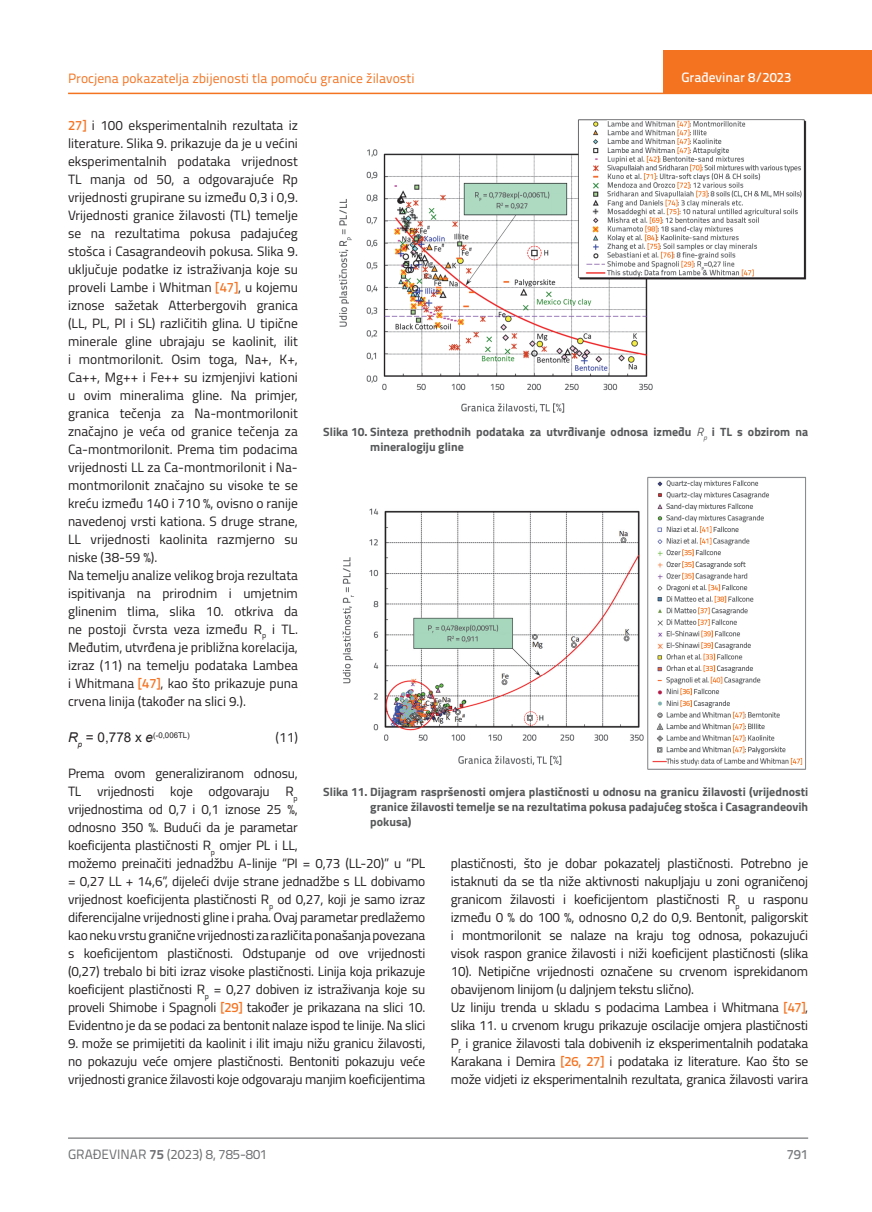
<style>
.page{position:relative;width:872px;height:1212px;background:#fff}
.page>*{position:absolute;margin:0;border:0;box-sizing:border-box;transform-origin:0 0}
.t1{font:13.5px/18px "Titillium";letter-spacing:-.015em;color:#231f20}
.t2{font:13.5px "Titillium Text 22 L";color:#f47321}
.t3{font:13.5px "Titillium Text 22 L";color:#6c6d70}
.t4{font:500 13.5px "Titillium Text 22 L";color:#fff}
.t5{font:500 13.5px "Titillium Text 22 L";color:#787a7d}
.t6{font:700 12px/15px "Titillium";color:#57585a;text-align:justify}
.t7{font:7.8px "Arial";color:#231f20}
.s1{font-family:"Titillium Text 22 L";font-weight:500;color:#f47321}
.s2{font-style:italic;font-size:13.5px}
.s3{font-style:italic}
.s4{font-size:13.5px}
.s5{font-weight:400;font-style:italic}
.s6{font-weight:700}
</style>
<div class="page">
<hr style="left:68px;top:93px;width:804px;height:1px;background:#f47321">
<div style="left:663px;top:50px;width:209px;height:44px;background:#f47321"></div>
<hr style="left:68px;top:1138px;width:740px;height:1px;background:#57585a">
<img style="left:342px;top:476px;width:464px;height:294px">
<img style="left:338px;top:119px;width:469px;height:294px">
<p class="t2" style="left:68px;top:68px;width:348px">Procjena pokazatelja zbijenosti tla pomoću granice žilavosti</p>
<p class="t1" style="left:68px;top:115px;width:231px"><span class="s1">27]</span> i 100 eksperimentalnih rezultata iz literature. Slika 9. prikazuje da je u većini eksperimentalnih podataka vrijednost TL manja od 50, a odgovarajuće Rp vrijednosti grupirane su između 0,3 i 0,9.<br>Vrijednosti granice žilavosti (TL) temelje se na rezultatima pokusa padajućeg stošca i Casagrandeovih pokusa. Slika 9. uključuje podatke iz istraživanja koje su proveli Lambe i Whitman <span class="s1">[47]</span>, u kojemu iznose sažetak Atterbergovih granica (LL, PL, PI i SL) različitih glina. U tipične minerale gline ubrajaju se kaolinit, ilit i montmorilonit. Osim toga, Na+, K+, Ca++, Mg++ i Fe++ su izmjenjivi kationi u ovim mineralima gline. Na primjer, granica tečenja za Na-montmorilonit značajno je veća od granice tečenja za Ca-montmorilonit. Prema tim podacima vrijednosti LL za Ca-montmorilonit i Na&shy;montmorilonit značajno su visoke te se kreću između 140 i 710 %, ovisno o ranije navedenoj vrsti kationa. S druge strane, LL vrijednosti kaolinita razmjerno su niske (38-59 %).<br>Na temelju analize velikog broja rezultata ispitivanja na prirodnim i umjetnim glinenim tlima, slika 10. otkriva da ne postoji čvrsta veza između R<sub>p</sub> i TL.<br>Međutim, utvrđena je približna korelacija, izraz (11) na temelju podataka Lambea i Whitmana <span class="s1">[47]</span>, kao što prikazuje puna crvena linija (također na slici 9.).</p>
<p class="t7" style="left:68px;top:729px;width:123px"><span class="s2">R</span><span class="s3">p</span> <span class="s4">= 0,778 x</span> <span class="s2">e</span>(-0,006TL)</p>
<p class="t1" style="left:276px;top:728px;width:24px">(11)</p>
<p class="t1" style="left:68px;top:764px;width:359px">Prema ovom generaliziranom odnosu,<br>TL vrijednosti koje odgovaraju R<sub>p<br></sub>vrijednostima od 0,7 i 0,1 iznose 25 %,<br>odnosno 350 %. Budući da je parametar<br>koeficijenta plastičnosti R<sub>p</sub> omjer PL i LL,<br>možemo preinačiti jednadžbu A-linije “PI = 0,73 (LL-20)” u “PL = 0,27 LL + 14,6”, dijeleći dvije strane jednadžbe s LL dobivamo vrijednost koeficijenta plastičnosti R<sub>p</sub> od 0,27, koji je samo izraz diferencijalne vrijednosti gline i praha. Ovaj parametar predlažemo kao neku vrstu granične vrijednosti za različita ponašanja povezana s koeficijentom plastičnosti. Odstupanje od ove vrijednosti (0,27) trebalo bi biti izraz visoke plastičnosti. Linija koja prikazuje koeficijent plastičnosti R<sub>p</sub> = 0,27 dobiven iz istraživanja koje su proveli Shimobe i Spagnoli <span class="s1">[29]</span> također je prikazana na slici 10.<br>Evidentno je da se podaci za bentonit nalaze ispod te linije. Na slici</p>
<p class="t1" style="left:68px;top:1034px;width:359px;text-align:justify">9. može se primijetiti da kaolinit i ilit imaju nižu granicu žilavosti, no pokazuju veće omjere plastičnosti. Bentoniti pokazuju veće vrijednosti granice žilavosti koje odgovaraju manjim koeficijentima</p>
<p class="t4" style="left:681px;top:67px;width:111px">Građevinar 8/2023</p>
<p class="t6" style="left:370px;top:423px;width:439px;text-indent:-47px">Slika 10. Sinteza prethodnih podataka za utvrđivanje odnosa između <span class="s5">R</span><sub>p</sub> i TL s obzirom na mineralogiju gline</p>
<p class="t6" style="left:370px;top:784px;width:439px;text-indent:-47px">Slika 11. Dijagram raspršenosti omjera plastičnosti u odnosu na granicu žilavosti (vrijednosti granice žilavosti temelje se na rezultatima pokusa padajućeg stošca i Casagrandeovih pokusa)</p>
<p class="t1" style="left:451px;top:854px;width:359px">plastičnosti, što je dobar pokazatelj plastičnosti. Potrebno je istaknuti da se tla niže aktivnosti nakupljaju u zoni ograničenoj granicom žilavosti i koeficijentom plastičnosti R<sub>p</sub> u rasponu između 0 % do 100 %, odnosno 0,2 do 0,9. Bentonit, paligorskit i montmorilonit se nalaze na kraju tog odnosa, pokazujući visok raspon granice žilavosti i niži koeficijent plastičnosti (slika 10). Netipične vrijednosti označene su crvenom isprekidanom obavijenom linijom (u daljnjem tekstu slično).<br>Uz liniju trenda u skladu s podacima Lambea i Whitmana <span class="s1">[47]</span>, slika 11. u crvenom krugu prikazuje oscilacije omjera plastičnosti P<sub>r</sub> i granice žilavosti tala dobivenih iz eksperimentalnih podataka Karakana i Demira <span class="s1">[26, 27]</span> i podataka iz literature. Kao što se može vidjeti iz eksperimentalnih rezultata, granica žilavosti varira</p>
<p class="t3" style="left:68px;top:1144px;width:201px">GRAĐEVINAR <span class="s6">75</span> (2023) 8, 785-801</p>
<p class="t5" style="left:786px;top:1144px;width:23px">791</p>
</div>
